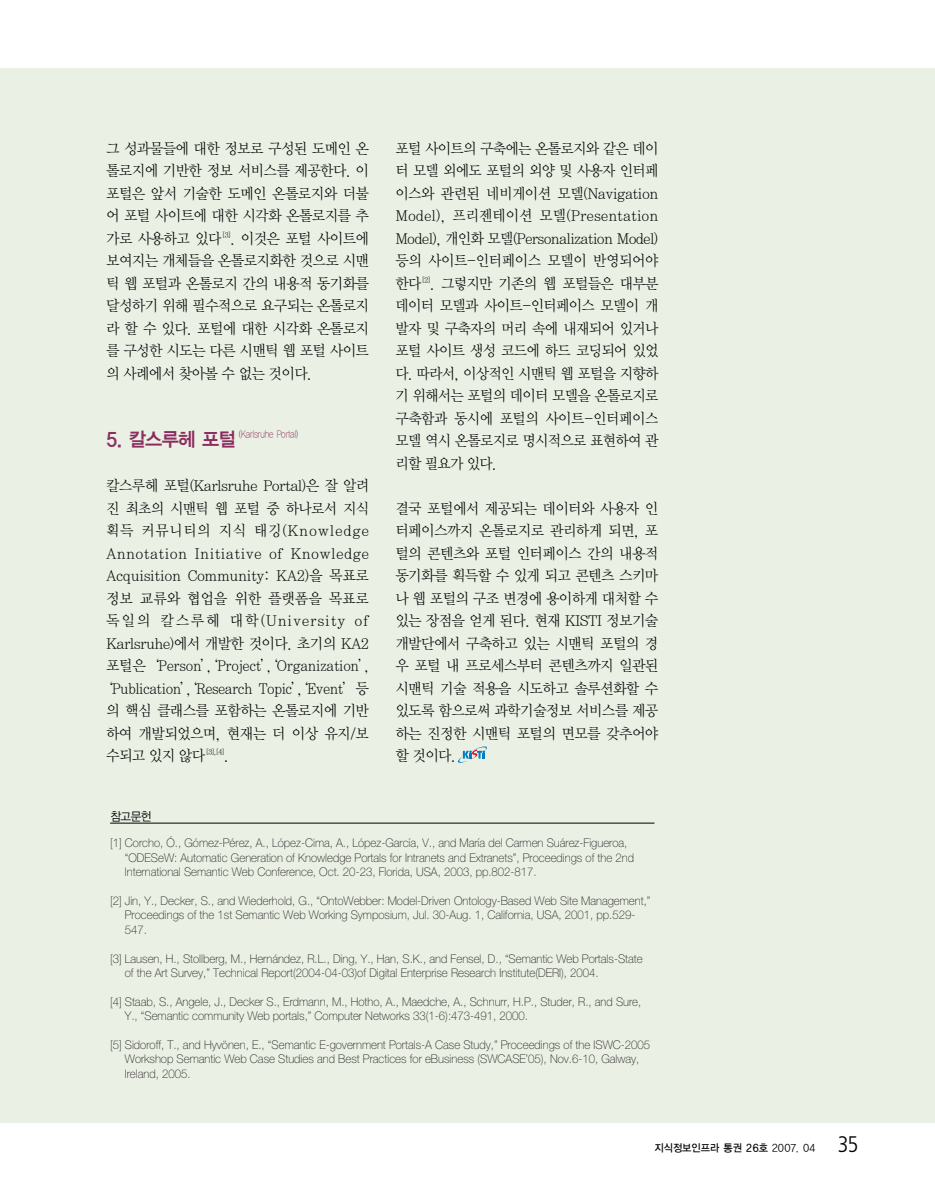
<style>
.page{position:relative;width:935px;height:1191px;background:#fff}
.page>*{position:absolute;margin:0;border:0;box-sizing:border-box;transform-origin:0 0}
.t1{font:15px/22.5px "Y Mj O12";letter-spacing:-.095em;color:#000;text-align:justify;scale:.95 1}
.t2{font:15px/22.5px "Y Mj O12";letter-spacing:-.095em;color:#000;text-align:justify;scale:.94 1}
.t3{font:15px/22.5px "Y Mj O12";letter-spacing:-.095em;color:#000;scale:.9 1}
.t4{font:15px "Y Mj O12";letter-spacing:-.075em;color:#000;scale:.9 1}
.t5{font:100 12px/14.4px "Helvetica Neue";color:#231f20;scale:.95 1}
.t6{font:12px "YGO12";color:#000;scale:.95 1}
.t7{font:10.5px "YGO13";letter-spacing:-.075em;color:#000;scale:.95 1}
.t8{font:9.75px "YGO11";letter-spacing:-.09em;color:#8c2d60;scale:.95 1}
.s1{font-family:"YGO14";font-size:19.5px}
.s2{font-family:"YGO12"}
.s3{font-family:"Frutiger";font-weight:300;font-stretch:condensed;font-size:22.5px}
</style>
<div class="page">
<div style="left:0;top:68px;width:934px;height:1055px;background:#eaf0e4"></div>
<svg style="left:458px;top:746px;width:29px;height:17px"></svg>
<hr style="left:110px;top:823px;width:544px;height:1px;background:#000">
<p class="t1" style="left:106px;top:138px;width:279px">그 성과물들에 대한 정보로 구성된 도메인 온 톨로지에 기반한 정보 서비스를 제공한다. 이 포털은 앞서 기술한 도메인 온톨로지와 더불 어 포털 사이트에 대한 시각화 온톨로지를 추 가로 사용하고 있다 <sup>[3]</sup>. 이것은 포털 사이트에 보여지는 개체들을 온톨로지화한 것으로 시맨 틱 웹 포털과 온톨로지 간의 내용적 동기화를 달성하기 위해 필수적으로 요구되는 온톨로지 라 할 수 있다. 포털에 대한 시각화 온톨로지 를 구성한 시도는 다른 시맨틱 웹 포털 사이트 의 사례에서 찾아볼 수 없는 것이다.</p>
<p class="t8" style="left:106px;top:430px;width:204px"><span class="s1">5. 칼스루헤 포털</span> (Karlsruhe Portal)</p>
<p class="t1" style="left:106px;top:475px;width:279px">칼스루헤 포털(Karlsruhe Portal)은 잘 알려 진 최초의 시맨틱 웹 포털 중 하나로서 지식 획득 커뮤니티의 지식 태깅(Knowledge Annotation Initiative of Knowledge Acquisition Community: KA2)을 목표로 정보 교류와 협업을 위한 플랫폼을 목표로 독일의 칼스루헤 대학(University of Karlsruhe)에서 개발한 것이다. 초기의 KA2 포털은‘Person’‘Project’</p>
<p class="t3" style="left:207px;top:655px;width:8px">,</p>
<p class="t4" style="left:264px;top:659px;width:121px">‘Organization’</p>
<p class="t3" style="left:266px;top:655px;width:8px">,</p>
<p class="t3" style="left:364px;top:655px;width:8px">,</p>
<p class="t3" style="left:99px;top:678px;width:230px">‘Publication’‘Research Topic’</p>
<p class="t3" style="left:186px;top:678px;width:7px">,</p>
<p class="t3" style="left:294px;top:678px;width:85px">‘Event’등</p>
<p class="t3" style="left:106px;top:678px;width:294px;text-indent:191px">,<br>의 핵심 클래스를 포함하는 온톨로지에 기반 하여 개발되었으며, 현재는 더 이상 유지/보 수되고 있지 않다 <sup>[3],[4]</sup>.</p>
<p class="t2" style="left:395px;top:138px;width:282px">포털 사이트의 구축에는 온톨로지와 같은 데이 터 모델 외에도 포털의 외양 및 사용자 인터페 이스와 관련된 네비게이션 모델(Navigation Model), 프리젠테이션 모델(Presentation Model), 개인화 모델(Personalization Model) 등의 사이트-인터페이스 모델이 반영되어야 한다 <sup>[2]</sup>. 그렇지만 기존의 웹 포털들은 대부분 데이터 모델과 사이트-인터페이스 모델이 개 발자 및 구축자의 머리 속에 내재되어 있거나 포털 사이트 생성 코드에 하드 코딩되어 있었 다. 따라서, 이상적인 시맨틱 웹 포털을 지향하 기 위해서는 포털의 데이터 모델을 온톨로지로 구축함과 동시에 포털의 사이트-인터페이스 모델 역시 온톨로지로 명시적으로 표현하여 관 리할 필요가 있다.</p>
<p class="t1" style="left:395px;top:498px;width:279px">결국 포털에서 제공되는 데이터와 사용자 인 터페이스까지 온톨로지로 관리하게 되면, 포 털의 콘텐츠와 포털 인터페이스 간의 내용적 동기화를 획득할 수 있게 되고 콘텐츠 스키마 나 웹 포털의 구조 변경에 용이하게 대처할 수 있는 장점을 얻게 된다. 현재 KISTI 정보기술 개발단에서 구축하고 있는 시맨틱 포털의 경 우 포털 내 프로세스부터 콘텐츠까지 일관된 시맨틱 기술 적용을 시도하고 솔루션화할 수 있도록 함으로써 과학기술정보 서비스를 제공 하는 진정한 시맨틱 포털의 면모를 갖추어야 할 것이다.</p>
<p class="t6" style="left:110px;top:811px;width:46px">참고문헌</p>
<p class="t5" style="left:125px;top:837px;width:537px;text-indent:-15px">[1] Corcho, Ó., Gómez-Pérez, A., López-Cima, A., López-García, V., and María del Carmen Suárez-Figueroa, “ODESeW: Automatic Generation of Knowledge Portals for Intranets and Extranets”, Proceedings of the 2nd<br>International Semantic Web Conference, Oct. 20-23, Florida, USA, 2003, pp.802-817.</p>
<p class="t5" style="left:125px;top:895px;width:554px;text-indent:-15px">[2] Jin, Y., Decker, S., and Wiederhold, G., “OntoWebber: Model-Driven Ontology-Based Web Site Management,”<br>Proceedings of the 1st Semantic Web Working Symposium, Jul. 30-Aug. 1, California, USA, 2001, pp.529-<br>547.</p>
<p class="t5" style="left:125px;top:952px;width:546px;text-indent:-15px">[3] Lausen, H., Stollberg, M., Hernández, R.L., Ding, Y., Han, S.K., and Fensel, D., “Semantic Web Portals-State of the Art Survey,” Technical Report(2004-04-03)of Digital Enterprise Research Institute(DERI), 2004.</p>
<p class="t5" style="left:125px;top:995px;width:545px;text-indent:-15px">[4] Staab, S., Angele, J., Decker S., Erdmann, M., Hotho, A., Maedche, A., Schnurr, H.P., Studer, R., and Sure,<br>Y., “Semantic community Web portals,” Computer Networks 33(1-6):473-491, 2000.</p>
<p class="t5" style="left:125px;top:1039px;width:554px;text-indent:-15px">[5] Sidoroff, T., and Hyvönen, E., “Semantic E-government Portals-A Case Study,” Proceedings of the ISWC-2005<br>Workshop Semantic Web Case Studies and Best Practices for eBusiness (SWCASE’05), Nov.6-10, Galway,<br>Ireland, 2005.</p>
<p class="t7" style="left:654px;top:1143px;width:216px">지식정보인프라 통권 26호 <span class="s2">2007. 04</span> <span class="s3">35</span></p>
</div>
